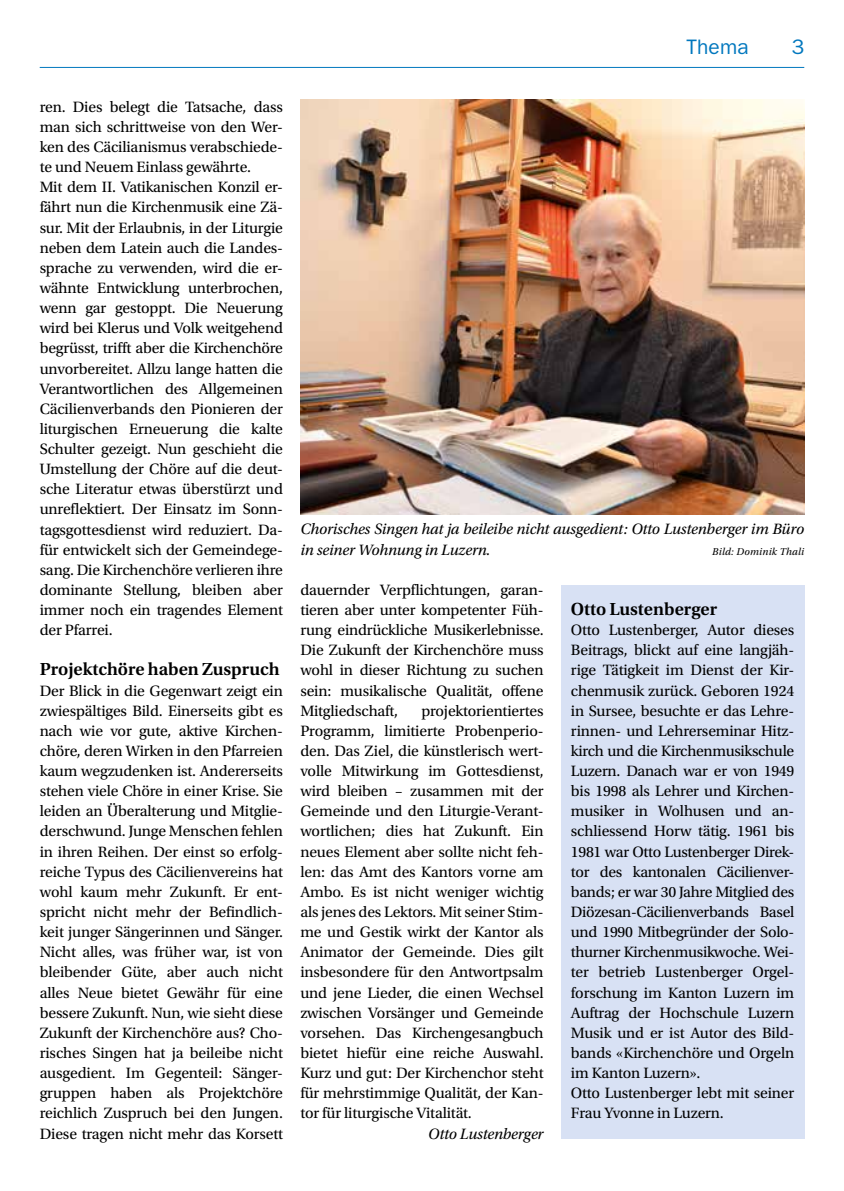
<style>
.page{position:relative;width:844px;height:1191px;background:#fff}
.page>*{position:absolute;margin:0;border:0;box-sizing:border-box;transform-origin:0 0}
.t1{font:21px "ITC Franklin Gothic Std";letter-spacing:.01em;color:#0077be}
.t2{font:600 18.38px "Utopia Std";color:#000}
.t3{font:15.75px/20.1px "Utopia Std";letter-spacing:-.01em;color:#000;text-align:justify}
.t4{font:italic 15.75px/20.1px "Utopia Std";letter-spacing:-.01em;color:#000}
.t5{font:italic 10.5px "Utopia Std";letter-spacing:.02em;color:#000}
</style>
<div class="page">
<hr style="left:40px;top:67px;width:764px;height:1px;background:#0077be">
<img style="left:300px;top:99px;width:504px;height:415px">
<div style="left:561px;top:585px;width:243px;height:553px;background:#d8e1f4"></div>
<h1 class="t1" style="left:686px;top:35px;width:64px">Thema</h1>
<h1 class="t1" style="left:791px;top:35px;width:14px">3</h1>
<p class="t3" style="left:40px;top:97px;width:245px;text-align:left">ren. Dies belegt die Tatsache, dass man sich schrittweise von den Wer&shy;ken des Cäcilianismus verabschiede&shy;te und Neuem Einlass gewährte.<br>Mit dem II. Vatikanischen Konzil er&shy;fährt nun die Kirchenmusik eine Zä&shy;sur. Mit der Erlaubnis, in der Liturgie neben dem Latein auch die Landes&shy;sprache zu verwenden, wird die er&shy;wähnte Entwicklung unterbrochen, wenn gar gestoppt. Die Neuerung wird bei Klerus und Volk weitgehend begrüsst, trifft aber die Kirchenchöre unvorbereitet. Allzu lange hatten die Verantwortlichen des Allgemeinen Cäcilienverbands den Pionieren der liturgischen Erneuerung die kalte Schulter gezeigt. Nun geschieht die Umstellung der Chöre auf die deut&shy;sche Literatur etwas überstürzt und unreflektiert. Der Einsatz im Sonn&shy;tagsgottesdienst wird reduziert. Da&shy;für entwickelt sich der Gemeindege&shy;sang. Die Kirchenchöre verlieren ihre dominante Stellung, bleiben aber immer noch ein tragendes Element der Pfarrei.</p>
<p class="t2" style="left:40px;top:659px;width:241px">Projektchöre haben Zuspruch</p>
<p class="t3" style="left:40px;top:680px;width:245px">Der Blick in die Gegenwart zeigt ein zwiespältiges Bild. Einerseits gibt es nach wie vor gute, aktive Kirchen&shy;chöre, deren Wirken in den Pfarreien kaum wegzudenken ist. Andererseits stehen viele Chöre in einer Krise. Sie leiden an Überalterung und Mitglie&shy;derschwund. Junge Menschen fehlen in ihren Reihen. Der einst so erfolg&shy;reiche Typus des Cäcilienvereins hat wohl kaum mehr Zukunft. Er ent&shy;spricht nicht mehr der Befindlich&shy;keit junger Sängerinnen und Sänger.<br>Nicht alles, was früher war, ist von bleibender Güte, aber auch nicht alles Neue bietet Gewähr für eine bessere Zukunft. Nun, wie sieht diese Zukunft der Kirchenchöre aus? Cho&shy;risches Singen hat ja beileibe nicht ausgedient. Im Gegenteil: Sänger&shy;gruppen haben als Projektchöre reichlich Zuspruch bei den Jungen.<br>Diese tragen nicht mehr das Korsett</p>
<p class="t4" style="left:300px;top:519px;width:505px">Chorisches Singen hat ja beileibe nicht ausgedient: Otto Lustenberger im Büro in seiner Wohnung in Luzern.</p>
<p class="t5" style="left:712px;top:545px;width:93px">Bild: Dominik Thali</p>
<p class="t3" style="left:300px;top:580px;width:245px">dauernder Verpflichtungen, garan&shy;tieren aber unter kompetenter Füh&shy;rung eindrückliche Musikerlebnisse.<br>Die Zukunft der Kirchenchöre muss wohl in dieser Richtung zu suchen sein: musikalische Qualität, offene Mitgliedschaft,</p>
<p class="t3" style="left:300px;top:701px;width:245px;text-indent:121px">projektorientiertes Programm, limitierte Probenperio&shy;den. Das Ziel, die künstlerisch wert&shy;volle Mitwirkung im Gottesdienst, wird bleiben – zusammen mit der Gemeinde und den Liturgie-Verant&shy;wortlichen; dies hat Zukunft. Ein neues Element aber sollte nicht feh&shy;len: das Amt des Kantors vorne am Ambo. Es ist nicht weniger wichtig als jenes des Lektors. Mit seiner Stim&shy;me und Gestik wirkt der Kantor als Animator der Gemeinde. Dies gilt insbesondere für den Antwortpsalm und jene Lieder, die einen Wechsel zwischen Vorsänger und Gemeinde vorsehen. Das Kirchengesangbuch bietet hiefür eine reiche Auswahl.<br>Kurz und gut: Der Kirchenchor steht für mehrstimmige Qualität, der Kan&shy;tor für liturgische Vitalität.</p>
<p class="t4" style="left:428px;top:1123px;width:117px">Otto Lustenberger</p>
<p class="t2" style="left:570px;top:598px;width:148px">Otto Lustenberger</p>
<p class="t3" style="left:570px;top:620px;width:225px;text-align:left">Otto Lustenberger, Autor dieses<br>Beitrags, blickt auf eine langjäh&shy;rige Tätigkeit im Dienst der Kir&shy;chenmusik zurück. Geboren 1924 in Sursee, besuchte er das Lehre&shy;rinnen- und Lehrerseminar Hitz&shy;kirch und die Kirchenmusikschule<br>Luzern. Danach war er von 1949 bis 1998 als Lehrer und Kirchen&shy;musiker in Wolhusen und an&shy;schliessend Horw tätig. 1961 bis<br>1981 war Otto Lustenberger Direk&shy;tor des kantonalen Cäcilienver&shy;bands; er war 30 Jahre Mitglied des<br>Diözesan-Cäcilienverbands Basel und 1990 Mitbegründer der Solo&shy;thurner Kirchenmusikwoche. Wei&shy;ter betrieb Lustenberger Orgel&shy;forschung im Kanton Luzern im<br>Auftrag der Hochschule Luzern<br>Musik und er ist Autor des Bild&shy;bands «Kirchenchöre und Orgeln im Kanton Luzern».<br>Otto Lustenberger lebt mit seiner<br>Frau Yvonne in Luzern.</p>
</div>
